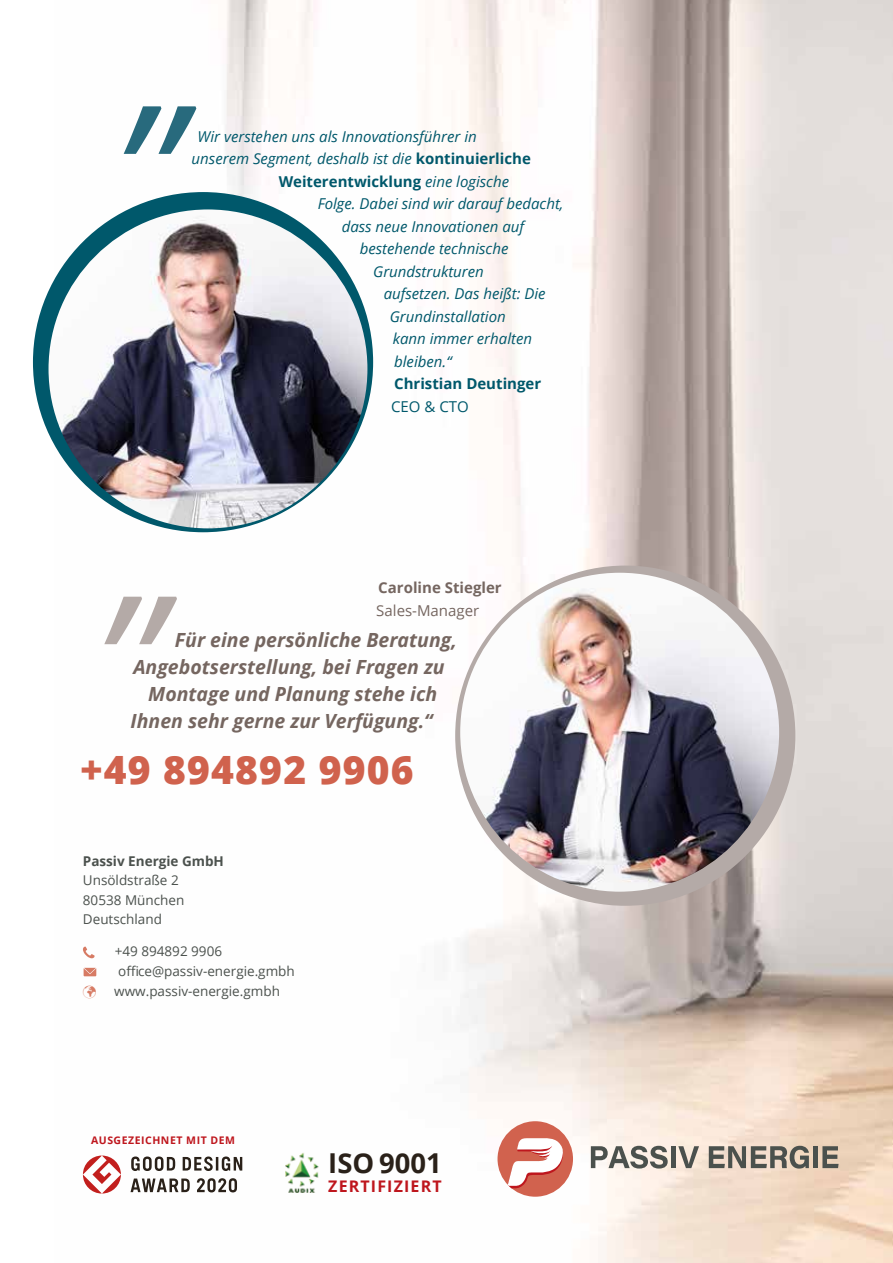
<style>
.page{position:relative;width:893px;height:1263px;background:#fff}
.page>*{position:absolute;margin:0;border:0;box-sizing:border-box;transform-origin:0 0}
.t1{font:800 39px "Open Sans";letter-spacing:.03em;color:#d0624d}
.t2{font:700 27.45px "Open Sans";color:#2a2119}
.t3{font:italic 700 19.5px "Open Sans";color:#756660}
.t4{font:700 16.05px "Open Sans";letter-spacing:.07em;color:#be161d}
.t5{font:italic 15px "Open Sans";color:#00586b}
.t6{font:700 15px "Open Sans";color:#00586b}
.t7{font:700 15px "Open Sans";color:#756660}
.t8{font:15px "Open Sans";color:#756660}
.t9{font:15px "Open Sans";color:#00586b}
.t10{font:13.5px/19.5px "Open Sans";color:#4b514d}
.t11{font:700 13.5px "Open Sans";color:#4b514d}
.t12{font:700 10.5px "Open Sans";letter-spacing:.05em;color:#be161d}
.s1{font-weight:700;font-style:normal}
.s2{font-weight:400;font-style:italic}
.s3{color:#d77b64}
</style>
<div class="page">
<img style="left:54px;top:0;width:839px;height:1263px">
<svg style="left:83px;top:1155px;width:38px;height:38px"></svg>
<svg style="left:131px;top:1156px;width:111px;height:36px"></svg>
<img style="left:286px;top:1153px;width:34px;height:39px">
<svg style="left:104px;top:597px;width:73px;height:47px"></svg>
<svg style="left:83px;top:947px;width:12px;height:11px"></svg>
<svg style="left:84px;top:968px;width:12px;height:8px"></svg>
<div style="left:455px;top:566px;width:340px;height:340px;background:#b4aaa7;border-radius:50%"></div>
<img style="left:460px;top:573px;width:319px;height:319px;border-radius:159px">
<div style="left:33px;top:192px;width:340px;height:340px;background:#00586b;border-radius:50%"></div>
<img style="left:49px;top:209px;width:318px;height:319px;border-radius:159px">
<svg style="left:124px;top:106px;width:72px;height:48px"></svg>
<div style="left:497px;top:1121px;width:76px;height:76px;background:#d1624e;border-radius:50%"></div>
<svg style="left:508px;top:1138px;width:55px;height:50px"></svg>
<svg style="left:591px;top:1146px;width:77px;height:22px;background:#a19f99"></svg>
<div style="left:671px;top:1146px;width:5px;height:22px;background:#4b514d"></div>
<svg style="left:678px;top:1146px;width:21px;height:22px"></svg>
<svg style="left:709px;top:1146px;width:100px;height:22px;background:#958e84"></svg>
<div style="left:813px;top:1146px;width:5px;height:22px;background:#4b514d"></div>
<svg style="left:822px;top:1146px;width:16px;height:22px"></svg>
<p class="t5" style="left:198px;top:126px;width:281px">Wir verstehen uns als Innovationsführer in</p>
<p class="t5" style="left:192px;top:148px;width:341px">unserem Segment, deshalb ist die <span class="s1">kontinuierliche</span></p>
<p class="t6" style="left:279px;top:171px;width:232px">Weiterentwicklung <span class="s2">eine logische</span></p>
<p class="t5" style="left:318px;top:193px;width:247px">Folge. Dabei sind wir darauf bedacht,</p>
<p class="t5" style="left:342px;top:216px;width:184px">dass neue Innovationen auf</p>
<p class="t5" style="left:360px;top:238px;width:150px">bestehende technische</p>
<p class="t5" style="left:373px;top:261px;width:112px">Grundstrukturen</p>
<p class="t5" style="left:384px;top:283px;width:163px">aufsetzen. Das heißt: Die</p>
<p class="t5" style="left:390px;top:306px;width:118px">Grundinstallation</p>
<p class="t5" style="left:393px;top:328px;width:141px">kann immer erhalten</p>
<p class="t5" style="left:394px;top:351px;width:59px">bleiben.“</p>
<p class="t6" style="left:394px;top:373px;width:149px">Christian Deutinger</p>
<p class="t9" style="left:391px;top:396px;width:79px">CEO &amp; CTO</p>
<p class="t7" style="left:378px;top:577px;width:125px">Caroline Stiegler</p>
<p class="t8" style="left:376px;top:600px;width:104px">Sales-Manager</p>
<h3 class="t3" style="left:175px;top:626px;width:283px">Für eine persönliche Beratung,</h3>
<h3 class="t3" style="left:133px;top:653px;width:313px">Angebotserstellung, bei Fragen zu</h3>
<h3 class="t3" style="left:148px;top:680px;width:291px">Montage und Planung stehe ich</h3>
<h3 class="t3" style="left:130px;top:707px;width:304px">Ihnen sehr gerne zur Verfügung.“</h3>
<h1 class="t1" style="left:81px;top:740px;width:334px">+49 894892 9906</h1>
<p class="t11" style="left:83px;top:851px;width:143px">Passiv Energie GmbH</p>
<p class="t10" style="left:83px;top:870px;width:103px">Unsöldstraße 2<br>80538 München<br>Deutschland</p>
<p class="t10" style="left:115px;top:941px;width:182px">+49 894892 9906 office@passiv-energie.gmbh</p>
<p class="t10" style="left:83px;top:981px;width:199px"><span class="s3">✓</span> www.passiv-energie.gmbh</p>
<p class="t12" style="left:91px;top:1133px;width:146px">AUSGEZEICHNET MIT DEM</p>
<h2 class="t2" style="left:328px;top:1144px;width:115px">ISO 9001</h2>
<p class="t4" style="left:328px;top:1175px;width:115px">ZERTIFIZIERT</p>
</div>
